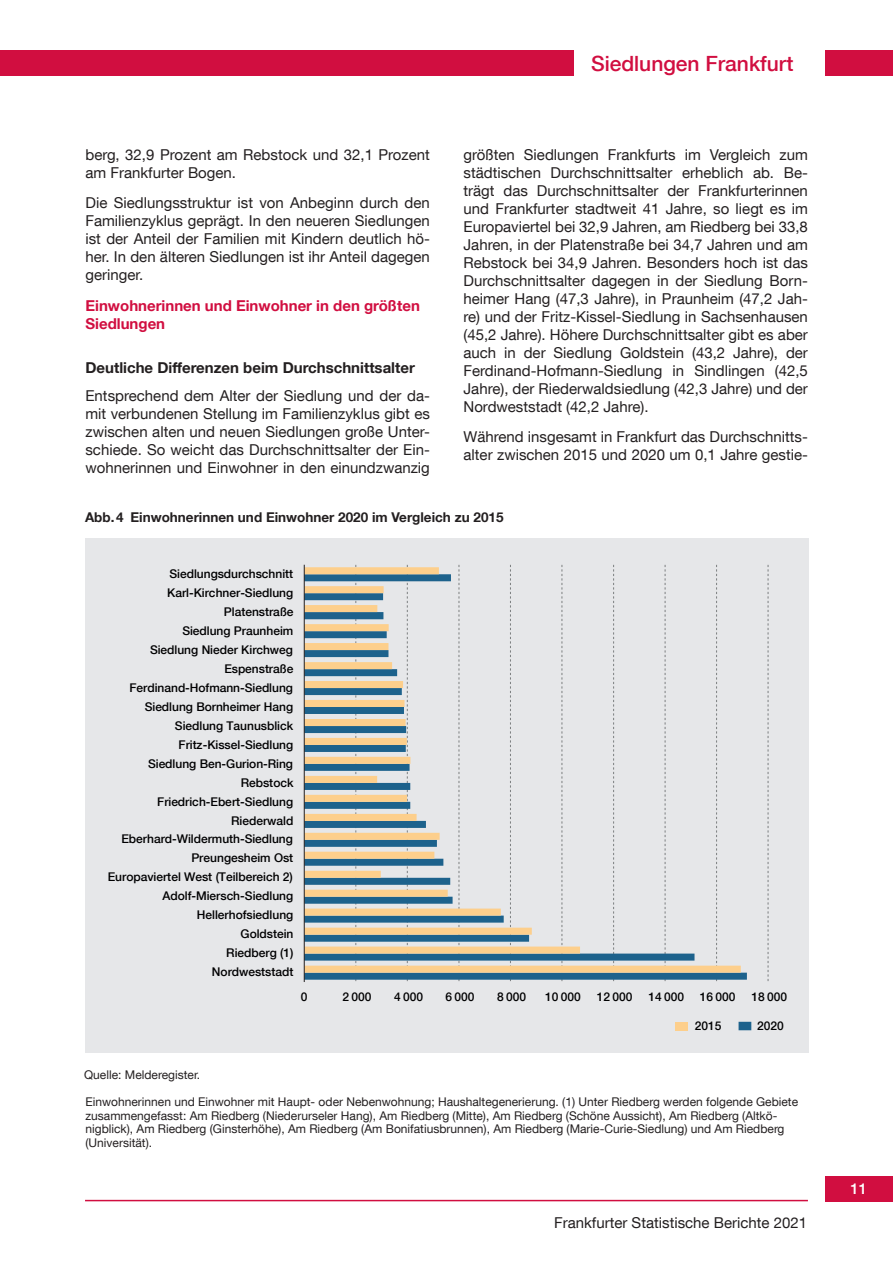
<style>
.page{position:relative;width:893px;height:1263px;background:#fff}
.page>*{position:absolute;margin:0;border:0;box-sizing:border-box;transform-origin:0 0}
.t1{font:500 21px "Helvetica Neue LT Com";color:#d10e40}
.t2{font:15px/18px "Helvetica Neue LT Com";color:#231f20;text-align:justify}
.t3{font:700 15px/18px "Helvetica Neue LT Com";color:#d10e40}
.t4{font:700 15px "Helvetica Neue LT Com";color:#231f20}
.t5{font:500 15px "Helvetica Neue LT Com";color:#fff}
.t6{font:700 13.5px "Helvetica Neue LT Com";color:#231f20}
.t7{font:500 12px "Helvetica Neue LT Com";letter-spacing:-.005em;color:#000001}
.t8{font:12px/13.5px "Helvetica Neue LT Com";color:#231f20}
</style>
<div class="page">
<div style="left:0;top:50px;width:893px;height:25px;background:#d10e40"></div>
<hr style="left:85px;top:1200px;width:723px;height:1px;background:#d10e40">
<div style="left:825px;top:1176px;width:68px;height:25px;background:#d10e40"></div>
<div style="left:574px;top:45px;width:251px;height:36px;background:#fff"></div>
<div style="left:85px;top:539px;width:723px;height:514px;background:#e6e7e9"></div>
<div style="left:675px;top:1022px;width:13px;height:8px;background:#fdcf8c"></div>
<svg style="left:739px;top:1022px;width:12px;height:8px"></svg>
<svg style="left:768px;top:565px;width:1px;height:416px"></svg>
<svg style="left:305px;top:972px;width:442px;height:8px;background:#256790"></svg>
<svg style="left:305px;top:567px;width:436px;height:406px"></svg>
<hr style="left:304px;top:565px;width:1px;height:417px;background:#231f20">
<p class="t2" style="left:85px;top:145px;width:346px">berg, 32,9 Prozent am Rebstock und 32,1 Prozent am Frankfurter Bogen.</p>
<p class="t2" style="left:85px;top:194px;width:346px">Die Siedlungsstruktur ist von Anbeginn durch den Familienzyklus geprägt. In den neueren Siedlungen ist der Anteil der Familien mit Kindern deutlich hö&shy;her. In den älteren Siedlungen ist ihr Anteil dagegen geringer.</p>
<p class="t3" style="left:85px;top:296px;width:336px">Einwohnerinnen und Einwohner in den größten<br>Siedlungen</p>
<p class="t4" style="left:85px;top:358px;width:331px">Deutliche Differenzen beim Durchschnittsalter</p>
<p class="t2" style="left:85px;top:386px;width:346px">Entsprechend dem Alter der Siedlung und der da&shy;mit verbundenen Stellung im Familienzyklus gibt es zwischen alten und neuen Siedlungen große Unter&shy;schiede. So weicht das Durchschnittsalter der Ein&shy;wohnerinnen und Einwohner in den einundzwanzig</p>
<h1 class="t1" style="left:591px;top:50px;width:204px">Siedlungen Frankfurt</h1>
<p class="t2" style="left:463px;top:145px;width:346px">größten Siedlungen Frankfurts im Vergleich zum städtischen Durchschnittsalter erheblich ab. Be&shy;trägt das Durchschnittsalter der Frankfurterinnen und Frankfurter stadtweit 41 Jahre, so liegt es im Europaviertel bei 32,9 Jahren, am Riedberg bei 33,8<br>Jahren, in der Platenstraße bei 34,7 Jahren und am Rebstock bei 34,9 Jahren. Besonders hoch ist das Durchschnittsalter dagegen in der Siedlung Born&shy;heimer Hang (47,3 Jahre), in Praunheim (47,2 Jah&shy;re) und der Fritz-Kissel-Siedlung in Sachsenhausen (45,2 Jahre). Höhere Durchschnittsalter gibt es aber auch in der Siedlung Goldstein (43,2 Jahre), der Ferdinand-Hofmann-Siedlung in Sindlingen (42,5<br>Jahre), der Riederwaldsiedlung (42,3 Jahre) und der Nordweststadt (42,2 Jahre).</p>
<p class="t2" style="left:463px;top:428px;width:346px">Während insgesamt in Frankfurt das Durchschnitts&shy;alter zwischen 2015 und 2020 um 0,1 Jahre gestie-</p>
<p class="t6" style="left:85px;top:509px;width:420px">Abb.4 Einwohnerinnen und Einwohner 2020 im Vergleich zu 2015</p>
<p class="t7" style="left:169px;top:566px;width:125px">Siedlungsdurchschnitt</p>
<p class="t7" style="left:167px;top:585px;width:127px">Karl-Kirchner-Siedlung</p>
<p class="t7" style="left:224px;top:604px;width:71px">Platenstraße</p>
<p class="t7" style="left:182px;top:623px;width:112px">Siedlung Praunheim</p>
<p class="t7" style="left:150px;top:642px;width:144px">Siedlung Nieder Kirchweg</p>
<p class="t7" style="left:224px;top:661px;width:71px">Espenstraße</p>
<p class="t7" style="left:129px;top:680px;width:165px">Ferdinand-Hofmann-Siedlung</p>
<p class="t7" style="left:145px;top:699px;width:150px">Siedlung Bornheimer Hang</p>
<p class="t7" style="left:175px;top:718px;width:120px">Siedlung Taunusblick</p>
<p class="t7" style="left:179px;top:737px;width:116px">Fritz-Kissel-Siedlung</p>
<p class="t7" style="left:148px;top:756px;width:146px">Siedlung Ben-Gurion-Ring</p>
<p class="t7" style="left:241px;top:775px;width:54px">Rebstock</p>
<p class="t7" style="left:157px;top:794px;width:137px">Friedrich-Ebert-Siedlung</p>
<p class="t7" style="left:231px;top:813px;width:64px">Riederwald</p>
<p class="t7" style="left:121px;top:832px;width:173px">Eberhard-Wildermuth-Siedlung</p>
<p class="t7" style="left:191px;top:851px;width:103px">Preungesheim Ost</p>
<p class="t7" style="left:108px;top:870px;width:187px">Europaviertel West (Teilbereich 2)</p>
<p class="t7" style="left:163px;top:889px;width:132px">Adolf-Miersch-Siedlung</p>
<p class="t7" style="left:197px;top:908px;width:98px">Hellerhofsiedlung</p>
<p class="t7" style="left:241px;top:927px;width:54px">Goldstein</p>
<p class="t7" style="left:226px;top:946px;width:69px">Riedberg (1)</p>
<p class="t7" style="left:212px;top:965px;width:83px">Nordweststadt</p>
<p class="t7" style="left:301px;top:989px;width:8px">0</p>
<p class="t7" style="left:342px;top:989px;width:30px">2 000</p>
<p class="t7" style="left:394px;top:989px;width:30px">4 000</p>
<p class="t7" style="left:446px;top:989px;width:30px">6 000</p>
<p class="t7" style="left:497px;top:989px;width:30px">8 000</p>
<p class="t7" style="left:545px;top:989px;width:37px">10 000</p>
<p class="t7" style="left:597px;top:989px;width:37px">12 000</p>
<p class="t7" style="left:648px;top:989px;width:37px">14 000</p>
<p class="t7" style="left:700px;top:989px;width:37px">16 000</p>
<p class="t7" style="left:751px;top:989px;width:37px">18 000</p>
<p class="t7" style="left:695px;top:1019px;width:28px">2015</p>
<p class="t7" style="left:757px;top:1019px;width:28px">2020</p>
<p class="t8" style="left:84px;top:1068px;width:118px">Quelle: Melderegister.</p>
<p class="t8" style="left:85px;top:1095px;width:714px">Einwohnerinnen und Einwohner mit Haupt- oder Nebenwohnung; Haushaltegenerierung. (1) Unter Riedberg werden folgende Gebiete zusammengefasst: Am Riedberg (Niederurseler Hang), Am Riedberg (Mitte), Am Riedberg (Schöne Aussicht), Am Riedberg (Altkö&shy;nigblick), Am Riedberg (Ginsterhöhe), Am Riedberg (Am Bonifatiusbrunnen), Am Riedberg (Marie-Curie-Siedlung) und Am Riedberg (Universität).</p>
<p class="t2" style="left:554px;top:1213px;width:255px">Frankfurter Statistische Berichte 2021</p>
<p class="t5" style="left:851px;top:1179px;width:18px">11</p>
</div>
